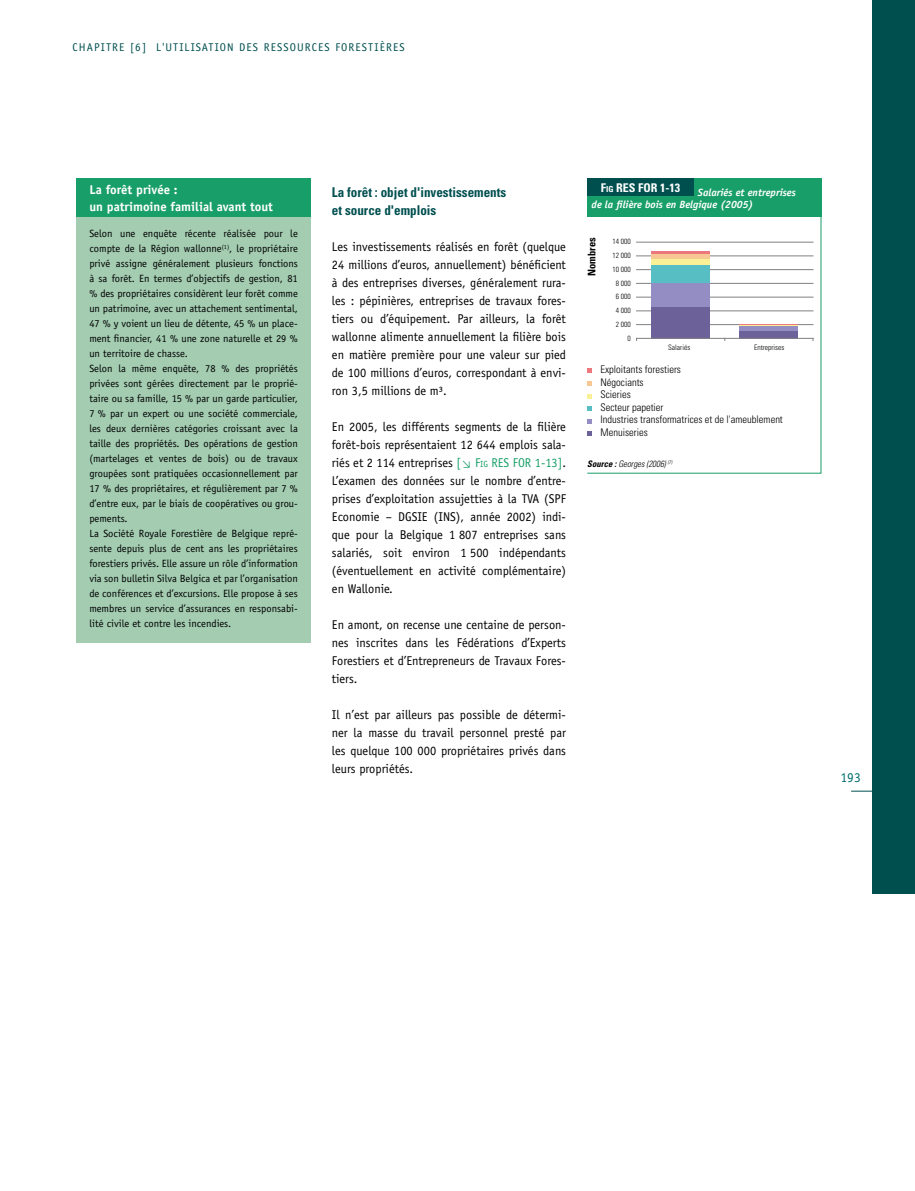
<style>
.page{position:relative;width:915px;height:1191px;background:#fff}
.page>*{position:absolute;margin:0;border:0;box-sizing:border-box;transform-origin:0 0}
.t1{font:700 condensed 13.5px/18px "Univers";color:#004f4f}
.t2{font:13.5px "Officina Sans";color:#006d6e}
.t3{font:12.75px/18px "Officina Sans";color:#000;text-align:justify}
.t4{font:700 12.75px/17.2px "Officina Sans";color:#fff}
.t5{font:700 condensed 12px "Univers";color:#fff}
.t6{font:11.25px "Officina Sans";letter-spacing:.1em;color:#004f4f}
.t7{font:10.5px/15px "Officina Sans";color:#000}
.t8{font:300 condensed 10.5px/12.6px "Univers";color:#000}
.t9{font:italic 700 10.5px/12.8px "Officina Sans";color:#fff}
.t10{font:700 condensed 10.5px "Univers";color:#000}
.t11{font:italic 300 condensed 9px "Univers";color:#000}
.t12{font:300 condensed 7.5px "Univers";color:#000}
.s1{color:#189e68}
.s2{font-family:"DIN Regular Italic Exp";font-size:10.5px;color:#189e68}
.s3{font-size:8.85px;color:#189e68}
.s4{font-size:8.4px}
.s5{font-weight:700}
</style>
<div class="page">
<hr style="left:850px;top:790px;width:64px;height:1px;background:#004f4f">
<div style="left:872px;top:0;width:42px;height:893px;background:#004f4f"></div>
<div style="left:587px;top:179px;width:234px;height:38px;background:#189e68"></div>
<hr style="left:636px;top:311px;width:176px;height:1px;background:#817f84">
<hr style="left:636px;top:324px;width:176px;height:1px;background:#817f84">
<hr style="left:636px;top:297px;width:176px;height:1px;background:#817f84">
<hr style="left:636px;top:283px;width:176px;height:1px;background:#817f84">
<hr style="left:636px;top:269px;width:176px;height:1px;background:#817f84">
<hr style="left:636px;top:256px;width:176px;height:1px;background:#817f84">
<hr style="left:636px;top:242px;width:176px;height:1px;background:#817f84">
<div style="left:651px;top:307px;width:58px;height:31px;background:#6d619a"></div>
<div style="left:739px;top:330px;width:58px;height:8px;background:#6d619a"></div>
<div style="left:651px;top:282px;width:58px;height:25px;background:#948dc3"></div>
<hr style="left:739px;top:326px;width:58px;height:4px;background:#948dc3">
<div style="left:651px;top:265px;width:58px;height:17px;background:#57bec4"></div>
<div style="left:651px;top:258px;width:58px;height:7px;background:#faf196"></div>
<hr style="left:651px;top:254px;width:58px;height:4px;background:#f8c894">
<hr style="left:739px;top:325px;width:58px;height:1px;background:#f8c894">
<hr style="left:651px;top:251px;width:58px;height:3px;background:#ec787d">
<hr style="left:739px;top:324px;width:58px;height:1px;background:#ec787d">
<svg style="left:588px;top:369px;width:3px;height:4px"></svg>
<svg style="left:588px;top:381px;width:3px;height:5px"></svg>
<svg style="left:588px;top:394px;width:3px;height:4px"></svg>
<svg style="left:588px;top:406px;width:3px;height:5px"></svg>
<svg style="left:588px;top:419px;width:3px;height:4px"></svg>
<svg style="left:588px;top:432px;width:3px;height:4px"></svg>
<hr style="left:636px;top:338px;width:176px;height:1px;background:#817f84">
<div style="left:586px;top:179px;width:235px;height:294px;border:1px solid #189e68"></div>
<div style="left:587px;top:179px;width:106px;height:17px;background:#004f4f"></div>
<div style="left:77px;top:216px;width:233px;height:427px;background:#a3ccb1"></div>
<div style="left:77px;top:179px;width:233px;height:38px;background:#189e68"></div>
<p class="t6" style="left:72px;top:41px;width:108px">CHAPITRE [6] l'utilisation</p>
<p class="t6" style="left:239px;top:41px;width:7px">des</p>
<p class="t6" style="left:263px;top:41px;width:8px">resso</p>
<p class="t6" style="left:297px;top:41px;width:15px">urces</p>
<p class="t6" style="left:335px;top:41px;width:7px">foresti</p>
<p class="t6" style="left:379px;top:41px;width:14px">ères</p>
<p class="t4" style="left:89px;top:181px;width:185px">La forêt privée :<br>un patrimoine familial avant tout</p>
<p class="t7" style="left:89px;top:226px;width:210px">Selon une enquête récente réalisée pour le compte de la Région wallonne<sup>(1)</sup>, le propriétaire privé assigne généralement plusieurs fonctions à sa forêt. En termes d’objectifs de gestion, 81 % des propriétaires considèrent leur forêt comme un patrimoine, avec un attachement sentimental, 47 % y voient un lieu de détente, 45 % un place&shy;ment financier, 41 % une zone naturelle et 29 % un territoire de chasse.<br>Selon la même enquête, 78 % des propriétés privées sont gérées directement par le proprié&shy;taire ou sa famille, 15 % par un garde particulier, 7 % par un expert ou une société commerciale, les deux dernières catégories croissant avec la taille des propriétés. Des opérations de gestion (martelages et ventes de bois) ou de travaux groupées sont pratiquées occasionnellement par 17 % des propriétaires, et régulièrement par 7 % d’entre eux, par le biais de coopératives ou grou&shy;pements.<br>La Société Royale Forestière de Belgique repré&shy;sente depuis plus de cent ans les propriétaires forestiers privés. Elle assure un rôle d’information via son bulletin Silva Belgica et par l’organisation de conférences et d’excursions. Elle propose à ses membres un service d’assurances en responsabi&shy;lité civile et contre les incendies.</p>
<p class="t1" style="left:332px;top:183px;width:176px">La forêt : objet d'investissements et source d'emplois</p>
<p class="t3" style="left:332px;top:237px;width:235px">Les investissements réalisés en forêt (quelque 24 millions d’euros, annuellement) bénéficient à des entreprises diverses, généralement rura&shy;les : pépinières, entreprises de travaux fores&shy;tiers ou d’équipement. Par ailleurs, la forêt wallonne alimente annuellement la filière bois en matière première pour une valeur sur pied de 100 millions d’euros, correspondant à envi&shy;ron 3,5 millions de m³.</p>
<p class="t3" style="left:332px;top:417px;width:235px">En 2005, les différents segments de la filière forêt-bois représentaient 12 644 emplois sala&shy;riés et 2 114 entreprises <span class="s1">[</span><span class="s2">u</span> <span class="s1">F</span><span class="s3">ig</span> <span class="s1">RES FOR 1-13]</span>.<br>L’examen des données sur le nombre d’entre&shy;prises d’exploitation assujetties à la TVA (SPF Economie – DGSIE (INS), année 2002) indi&shy;que pour la Belgique 1 807 entreprises sans salariés, soit environ 1 500 indépendants (éventuellement en activité complémentaire) en Wallonie.</p>
<p class="t3" style="left:332px;top:615px;width:235px">En amont, on recense une centaine de person&shy;nes inscrites dans les Fédérations d’Experts Forestiers et d’Entrepreneurs de Travaux Fores&shy;tiers.</p>
<p class="t3" style="left:332px;top:705px;width:235px">Il n’est par ailleurs pas possible de détermi&shy;ner la masse du travail personnel presté par les quelque 100 000 propriétaires privés dans leurs propriétés.</p>
<p class="t5" style="left:600px;top:180px;width:81px">F<span class="s4">ig</span> res for 1-13</p>
<p class="t9" style="left:591px;top:185px;width:206px;text-indent:106px">Salariés et entreprises de la filière bois en Belgique (2005)</p>
<p class="t10" style="left:585px;top:276px;width:40px;rotate:-90deg">Nombres</p>
<p class="t12" style="left:612px;top:237px;width:20px">14 000</p>
<p class="t12" style="left:612px;top:251px;width:20px">12 000</p>
<p class="t12" style="left:612px;top:265px;width:20px">10 000</p>
<p class="t12" style="left:615px;top:278px;width:16px">8 000</p>
<p class="t12" style="left:615px;top:292px;width:16px">6 000</p>
<p class="t12" style="left:615px;top:306px;width:16px">4 000</p>
<p class="t12" style="left:615px;top:320px;width:16px">2 000</p>
<p class="t12" style="left:627px;top:333px;width:5px">0</p>
<p class="t12" style="left:668px;top:343px;width:24px">Salariés</p>
<p class="t12" style="left:753px;top:343px;width:32px">Entreprises</p>
<p class="t8" style="left:600px;top:363px;width:184px">Exploitants forestiers<br>Négociants<br>Scieries<br>Secteur papetier<br>Industries transformatrices et de l'ameublement<br>Menuiseries</p>
<p class="t11" style="left:587px;top:458px;width:86px"><span class="s5">Source :</span> Georges (2006) <sup>(7)</sup></p>
<p class="t2" style="left:840px;top:769px;width:22px">193</p>
</div>
